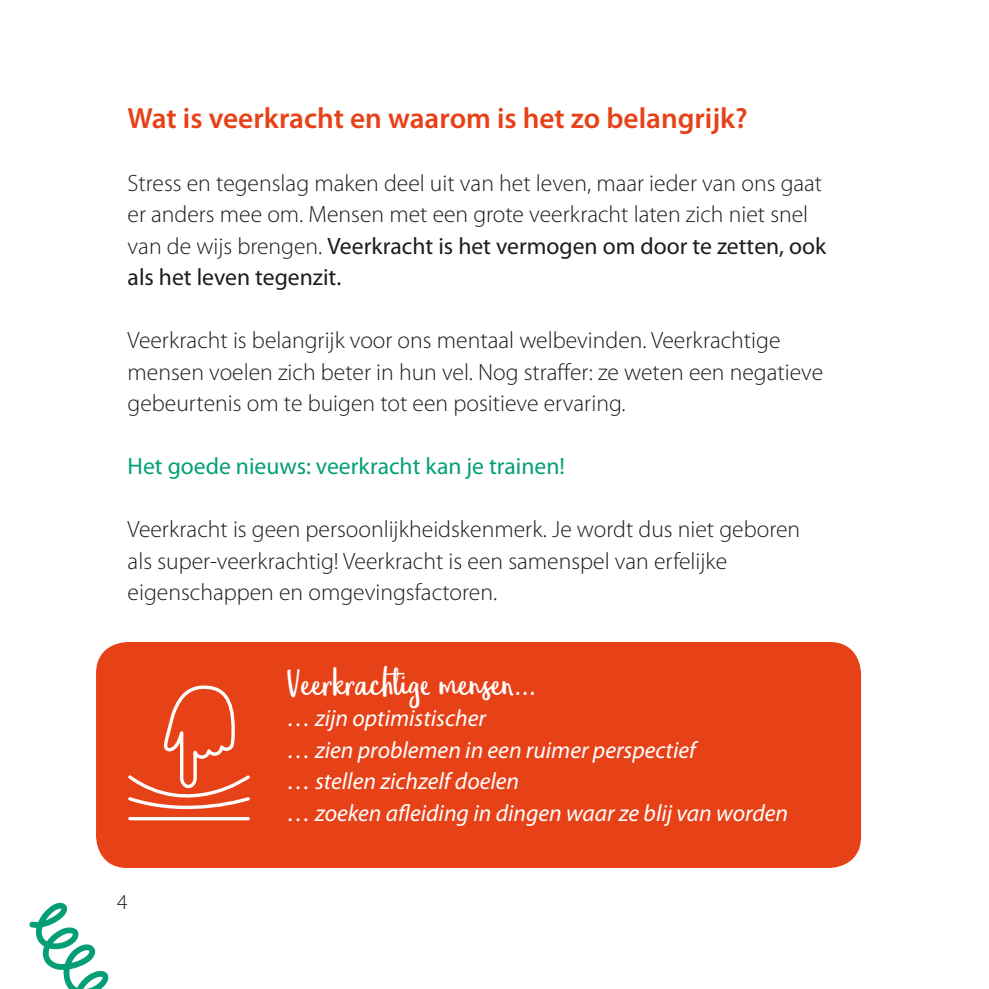
<style>
.page{position:relative;width:989px;height:989px;background:#fff}
.page>*{position:absolute;margin:0;border:0;box-sizing:border-box;transform-origin:0 0}
.t1{font:40.5px "Eufoniem One";color:#fff}
.t2{font:600 29.25px "Myriad Pro";color:#e74118}
.t3{font:300 23.62px/31.5px "Myriad Pro";color:#1d1d1b}
.t4{font:italic 23.62px/31.5px "Myriad Pro";color:#fff}
.t5{font:23.62px "Myriad Pro";color:#059f77}
.t6{font:300 21.38px "Myriad Pro";color:#1d1d1b}
.s1{font-weight:400}
</style>
<div class="page">
<svg style="left:29px;top:902px;width:79px;height:87px"></svg>
<div style="left:96px;top:642px;width:765px;height:226px;background:#e74118;border-radius:32px"></div>
<svg style="left:128px;top:685px;width:122px;height:136px"></svg>
<p class="t2" style="left:128px;top:102px;width:621px">Wat is veerkracht en waarom is het zo belangrijk?</p>
<p class="t3" style="left:128px;top:167px;width:700px">Stress en tegenslag maken deel uit van het leven, maar ieder van ons gaat er anders mee om. Mensen met een grote veerkracht laten zich niet snel van de wijs brengen. <span class="s1">Veerkracht is het vermogen om door te zetten, ook als het leven tegenzit.</span></p>
<p class="t3" style="left:128px;top:325px;width:697px">Veerkracht is belangrijk voor ons mentaal welbevinden. Veerkrachtige mensen voelen zich beter in hun vel. Nog straffer: ze weten een negatieve gebeurtenis om te buigen tot een positieve ervaring.</p>
<p class="t5" style="left:128px;top:453px;width:439px">Het goede nieuws: veerkracht kan je trainen!</p>
<p class="t3" style="left:128px;top:514px;width:674px">Veerkracht is geen persoonlijkheidskenmerk. Je wordt dus niet geboren als super-veerkrachtig! Veerkracht is een samenspel van erfelijke eigenschappen en omgevingsfactoren.</p>
<p class="t6" style="left:117px;top:890px;width:12px">4</p>
<h1 class="t1" style="left:287px;top:662px;width:251px">Veerkrachtige mensen…</h1>
<p class="t4" style="left:287px;top:703px;width:502px">… zijn optimistischer<br>… zien problemen in een ruimer perspectief<br>… stellen zichzelf doelen<br>… zoeken afleiding in dingen waar ze blij van worden</p>
</div>
